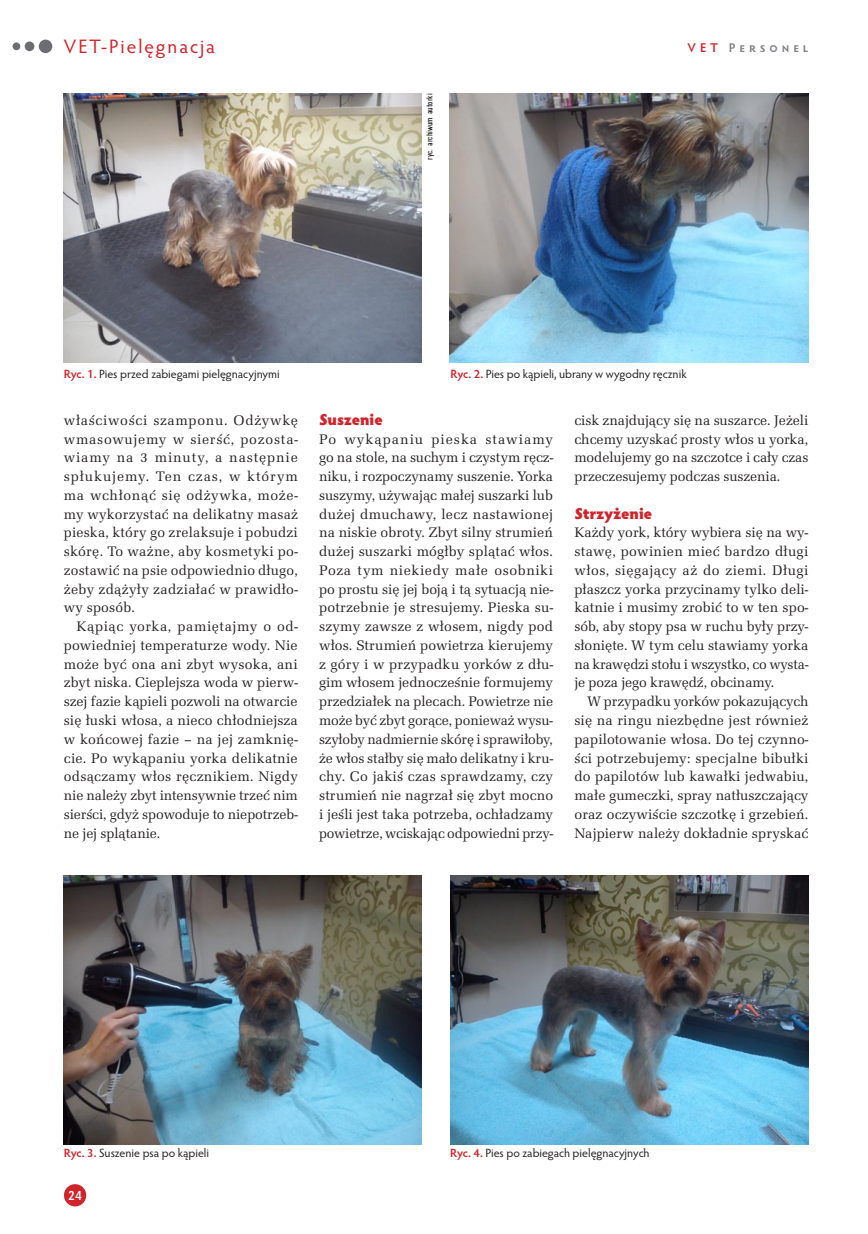
<style>
.page{position:relative;width:868px;height:1234px;background:#fff}
.page>*{position:absolute;margin:0;border:0;box-sizing:border-box;transform-origin:0 0}
.t1{font:19.5px "Hypatia Sans Pro";letter-spacing:.1em;color:#d1232a}
.t2{font:900 15.75px "Hypatia Sans Pro";letter-spacing:-.005em;color:#d1232a}
.t3{font:14.25px/18.8px "URW Latino TCE";letter-spacing:-.005em;color:#231f20;text-align:justify}
.t4{font:13.5px "URW Grotesk TCE Reg Ext Nar";color:#fff}
.t5{font:600 12.75px "Hypatia Sans Pro";letter-spacing:.305em;color:#808285}
.t6{font:12px "Hypatia Sans Pro";color:#231f20}
.t7{font:9px "Snv DCE Reg Con";color:#231f20}
.s1{color:#d1232a}
.s2{font-weight:600;color:#d1232a}
</style>
<div class="page">
<div style="left:64px;top:1183px;width:22px;height:23px;background:#d1232a;border-radius:50%"></div>
<div style="left:25px;top:41px;width:9px;height:10px;background:#6c6d70;border-radius:50%"></div>
<div style="left:13px;top:42px;width:7px;height:8px;background:#6c6d70;border-radius:50%"></div>
<div style="left:39px;top:40px;width:13px;height:13px;background:#6c6d70;border-radius:50%"></div>
<img style="left:64px;top:94px;width:357px;height:268px">
<img style="left:449px;top:94px;width:359px;height:268px">
<img style="left:64px;top:875px;width:357px;height:268px">
<img style="left:450px;top:875px;width:358px;height:268px">
<h1 class="t1" style="left:64px;top:33px;width:153px">VET-Pielęgnacja</h1>
<p class="t7" style="left:424px;top:160px;width:68px;rotate:-90deg">ryc. archiwum autorki</p>
<p class="t5" style="left:687px;top:38px;width:122px"><span class="s1">VET</span> Personel</p>
<p class="t6" style="left:64px;top:366px;width:217px"><span class="s2">Ryc. 1.</span> Pies przed zabiegami pielęgnacyjnymi</p>
<p class="t6" style="left:450px;top:366px;width:238px"><span class="s2">Ryc. 2.</span> Pies po kąpieli, ubrany w wygodny ręcznik</p>
<p class="t3" style="left:64px;top:410px;width:236px">właściwości szamponu. Odżywkę wmasowujemy w sierść, pozosta&shy;wiamy na 3 minuty, a następnie spłukujemy. Ten czas, w którym ma wchłonąć się odżywka, może&shy;my wykorzystać na delikatny masaż pieska, który go zrelaksuje i pobudzi skórę. To ważne, aby kosmetyki po&shy;zostawić na psie odpowiednio długo, żeby zdążyły zadziałać w prawidło&shy;wy sposób.</p>
<p class="t3" style="left:64px;top:617px;width:235px;text-indent:13px">Kąpiąc yorka, pamiętajmy o od&shy;powiedniej temperaturze wody. Nie może być ona ani zbyt wysoka, ani zbyt niska. Cieplejsza woda w pierw&shy;szej fazie kąpieli pozwoli na otwarcie się łuski włosa, a nieco chłodniejsza w końcowej fazie – na jej zamknię&shy;cie. Po wykąpaniu yorka delikatnie odsączamy włos ręcznikiem. Nigdy nie należy zbyt intensywnie trzeć nim sierści, gdyż spowoduje to niepotrzeb&shy;ne jej splątanie.</p>
<p class="t2" style="left:319px;top:407px;width:65px">Suszenie</p>
<p class="t3" style="left:319px;top:429px;width:235px">Po wykąpaniu pieska stawiamy go na stole, na suchym i czystym ręcz&shy;niku, i rozpoczynamy suszenie. Yorka suszymy, używając małej suszarki lub dużej dmuchawy, lecz nastawionej na niskie obroty. Zbyt silny strumień dużej suszarki mógłby splątać włos.<br>Poza tym niekiedy małe osobniki po prostu się jej boją i tą sytuacją nie&shy;potrzebnie je stresujemy. Pieska su&shy;szymy zawsze z włosem, nigdy pod włos. Strumień powietrza kierujemy z góry i w przypadku yorków z dłu&shy;gim włosem jednocześnie formujemy przedziałek na plecach. Powietrze nie może być zbyt gorące, ponieważ wysu&shy;szyłoby nadmiernie skórę i sprawiłoby, że włos stałby się mało delikatny i kru&shy;chy. Co jakiś czas sprawdzamy, czy strumień nie nagrzał się zbyt mocno i jeśli jest taka potrzeba, ochładzamy powietrze, wciskając odpowiedni przy-</p>
<p class="t3" style="left:574px;top:410px;width:235px">cisk znajdujący się na suszarce. Jeżeli chcemy uzyskać prosty włos u yorka, modelujemy go na szczotce i cały czas przeczesujemy podczas suszenia.</p>
<p class="t2" style="left:574px;top:501px;width:79px">Strzyżenie</p>
<p class="t3" style="left:574px;top:523px;width:235px">Każdy york, który wybiera się na wy&shy;stawę, powinien mieć bardzo długi włos, sięgający aż do ziemi. Długi płaszcz yorka przycinamy tylko deli&shy;katnie i musimy zrobić to w ten spo&shy;sób, aby stopy psa w ruchu były przy&shy;słonięte. W tym celu stawiamy yorka na krawędzi stołu i wszystko, co wysta&shy;je poza jego krawędź, obcinamy.</p>
<p class="t3" style="left:574px;top:692px;width:235px;text-indent:13px">W przypadku yorków pokazujących się na ringu niezbędne jest również papilotowanie włosa. Do tej czynno&shy;ści potrzebujemy: specjalne bibułki do papilotów lub kawałki jedwabiu, małe gumeczki, spray natłuszczający oraz oczywiście szczotkę i grzebień.<br>Najpierw należy dokładnie spryskać</p>
<p class="t6" style="left:64px;top:1144px;width:147px"><span class="s2">Ryc. 3.</span> Suszenie psa po kąpieli</p>
<p class="t6" style="left:450px;top:1144px;width:201px"><span class="s2">Ryc. 4.</span> Pies po zabiegach pielęgnacyjnych</p>
<p class="t4" style="left:68px;top:1187px;width:15px">24</p>
</div>
